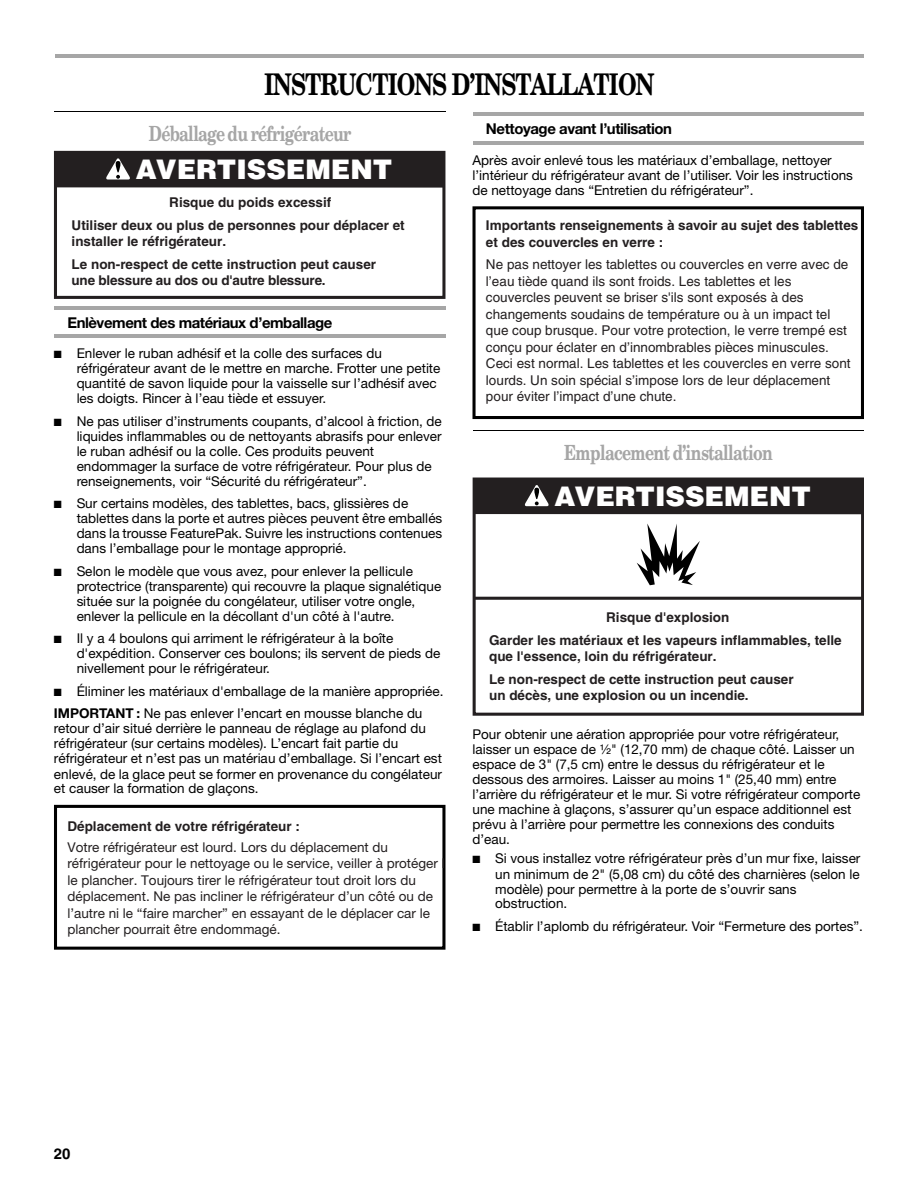
<style>
.page{position:relative;width:918px;height:1188px;background:#fff}
.page>*{position:absolute;margin:0;border:0;box-sizing:border-box;transform-origin:0 0}
.t1{font:700 29.85px "New Century Schlbk";letter-spacing:-.035em;color:#000;scale:.75 1}
.t2{font:900 27px "Helvetica";color:#fff}
.t3{font:700 20.85px "New Century Schlbk";letter-spacing:-.04em;color:#a6a6a6;scale:.76 1}
.t4{font:700 15px "Helvetica Neue";letter-spacing:-.03em;color:#000}
.t5{font:700 15px "Helvetica";color:#000}
.t6{font:13.5px/15px "Helvetica Neue";color:#000}
.t7{font:700 13.5px/23.2px "Helvetica";color:#231f20}
.t8{font:13.5px/16.5px "Helvetica";color:#231f20}
.t9{font:13.5px/16.5px "Helvetica Neue";color:#231f20}
.s1{font-weight:700}
.s2{font-family:"Helvetica Fraction"}
</style>
<div class="page">
<hr style="left:57px;top:55px;width:807px;height:3px;background:#a6a6a6">
<hr style="left:55px;top:111px;width:390px;height:1px;background:#000">
<hr style="left:56px;top:306px;width:389px;height:3px;background:#a6a6a6">
<hr style="left:56px;top:335px;width:389px;height:3px;background:#a6a6a6">
<hr style="left:475px;top:112px;width:389px;height:4px;background:#a6a6a6">
<hr style="left:475px;top:141px;width:389px;height:3px;background:#a6a6a6">
<hr style="left:474px;top:430px;width:390px;height:1px;background:#000">
<div style="left:54px;top:151px;width:391px;height:148px;border:3px solid #231f20"></div>
<div style="left:56px;top:151px;width:388px;height:37px;background:#231f20"></div>
<svg style="left:106px;top:158px;width:24px;height:22px"></svg>
<div style="left:54px;top:805px;width:391px;height:145px;border:3px solid #000"></div>
<div style="left:472px;top:206px;width:392px;height:213px;border:3px solid #000"></div>
<hr style="left:474px;top:597px;width:388px;height:3px;background:#231f20">
<div style="left:473px;top:478px;width:391px;height:238px;border:3px solid #231f20"></div>
<div style="left:474px;top:478px;width:388px;height:36px;background:#231f20"></div>
<svg style="left:524px;top:485px;width:25px;height:21px"></svg>
<svg style="left:637px;top:524px;width:63px;height:61px"></svg>
<h1 class="t1" style="left:264px;top:73px;width:522px">INSTRUCTIONS D’INSTALLATION</h1>
<h3 class="t3" style="left:149px;top:125px;width:268px">Déballage du réfrigérateur</h3>
<p class="t4" style="left:486px;top:124px;width:188px">Nettoyage avant l’utilisation</p>
<p class="t6" style="left:472px;top:154px;width:382px">Après avoir enlevé tous les matériaux d’emballage, nettoyer l’intérieur du réfrigérateur avant de l’utiliser. Voir les instructions de nettoyage dans “Entretien du réfrigérateur”.</p>
<h2 class="t2" style="left:136px;top:160px;width:258px">AVERTISSEMENT</h2>
<p class="t7" style="left:72px;top:192px;width:335px;text-indent:98px">Risque du poids excessif<br>Utiliser deux ou plus de personnes pour déplacer et</p>
<p class="t7" style="left:72px;top:231px;width:306px">installer le réfrigérateur.<br>Le non-respect de cette instruction peut causer</p>
<p class="t7" style="left:72px;top:270px;width:256px">une blessure au dos ou d'autre blessure.</p>
<p class="t7" style="left:486px;top:219px;width:374px;line-height:16.5px">Importants renseignements à savoir au sujet des tablettes et des couvercles en verre :</p>
<p class="t8" style="left:486px;top:258px;width:366px">Ne pas nettoyer les tablettes ou couvercles en verre avec de l’eau tiède quand ils sont froids. Les tablettes et les couvercles peuvent se briser s'ils sont exposés à des changements soudains de température ou à un impact tel que coup brusque. Pour votre protection, le verre trempé est conçu pour éclater en d’innombrables pièces minuscules.<br>Ceci est normal. Les tablettes et les couvercles en verre sont lourds. Un soin spécial s’impose lors de leur déplacement pour éviter l’impact d’une chute.</p>
<p class="t4" style="left:67px;top:317px;width:267px">Enlèvement des matériaux d’emballage</p>
<p class="t6" style="left:77px;top:347px;width:365px;text-indent:-23px">■ Enlever le ruban adhésif et la colle des surfaces du réfrigérateur avant de le mettre en marche. Frotter une petite quantité de savon liquide pour la vaisselle sur l’adhésif avec les doigts. Rincer à l’eau tiède et essuyer.</p>
<p class="t6" style="left:77px;top:415px;width:367px;text-indent:-23px">■ Ne pas utiliser d’instruments coupants, d’alcool à friction, de liquides inflammables ou de nettoyants abrasifs pour enlever le ruban adhésif ou la colle. Ces produits peuvent endommager la surface de votre réfrigérateur. Pour plus de renseignements, voir “Sécurité du réfrigérateur”.</p>
<p class="t6" style="left:77px;top:497px;width:367px;text-indent:-23px">■ Sur certains modèles, des tablettes, bacs, glissières de tablettes dans la porte et autres pièces peuvent être emballés dans la trousse FeaturePak. Suivre les instructions contenues dans l’emballage pour le montage approprié.</p>
<p class="t6" style="left:77px;top:565px;width:366px;text-indent:-23px">■ Selon le modèle que vous avez, pour enlever la pellicule protectrice (transparente) qui recouvre la plaque signalétique située sur la poignée du congélateur, utiliser votre ongle, enlever la pellicule en la décollant d'un côté à l'autre.</p>
<p class="t6" style="left:77px;top:632px;width:365px;text-indent:-23px">■ Il y a 4 boulons qui arriment le réfrigérateur à la boîte d'expédition. Conserver ces boulons; ils servent de pieds de nivellement pour le réfrigérateur.</p>
<p class="t6" style="left:54px;top:681px;width:391px;line-height:22.5px">■ Éliminer les matériaux d'emballage de la manière appropriée.<br><span class="s1">IMPORTANT :</span> Ne pas enlever l’encart en mousse blanche du</p>
<p class="t6" style="left:54px;top:723px;width:389px">retour d’air situé derrière le panneau de réglage au plafond du réfrigérateur (sur certains modèles). L’encart fait partie du réfrigérateur et n’est pas un matériau d’emballage. Si l’encart est enlevé, de la glace peut se former en provenance du congélateur et causer la formation de glaçons.</p>
<h3 class="t3" style="left:564px;top:445px;width:276px">Emplacement d’installation</h3>
<h2 class="t2" style="left:554px;top:487px;width:258px">AVERTISSEMENT</h2>
<p class="t7" style="left:489px;top:607px;width:354px;text-align:center">Risque d'explosion<br>Garder les matériaux et les vapeurs inflammables, telle</p>
<p class="t7" style="left:489px;top:646px;width:306px">que l'essence, loin du réfrigérateur.<br>Le non-respect de cette instruction peut causer</p>
<p class="t7" style="left:489px;top:685px;width:261px">un décès, une explosion ou un incendie.</p>
<p class="t6" style="left:472px;top:728px;width:389px">Pour obtenir une aération appropriée pour votre réfrigérateur, laisser un espace de <span class="s2">¹⁄₂</span>" (12,70 mm) de chaque côté. Laisser un espace de 3" (7,5 cm) entre le dessus du réfrigérateur et le dessous des armoires. Laisser au moins 1" (25,40 mm) entre l’arrière du réfrigérateur et le mur. Si votre réfrigérateur comporte une machine à glaçons, s’assurer qu’un espace additionnel est prévu à l’arrière pour permettre les connexions des conduits d’eau.</p>
<p class="t6" style="left:495px;top:852px;width:367px;text-indent:-23px">■ Si vous installez votre réfrigérateur près d’un mur fixe, laisser un minimum de 2" (5,08 cm) du côté des charnières (selon le modèle) pour permettre à la porte de s’ouvrir sans obstruction.</p>
<p class="t6" style="left:472px;top:920px;width:392px">■ Établir l’aplomb du réfrigérateur. Voir “Fermeture des portes”.</p>
<p class="t7" style="left:67px;top:816px;width:234px">Déplacement de votre réfrigérateur :</p>
<p class="t9" style="left:67px;top:840px;width:379px">Votre réfrigérateur est lourd. Lors du déplacement du réfrigérateur pour le nettoyage ou le service, veiller à protéger l le plancher. Toujours tirer le réfrigérateur tout droit lors du déplacement. Ne pas incliner le réfrigérateur d’un côté ou de l’autre ni le “faire marcher” en essayant de le déplacer car le plancher pourrait être endommagé.</p>
<p class="t5" style="left:54px;top:1148px;width:18px">20</p>
</div>
